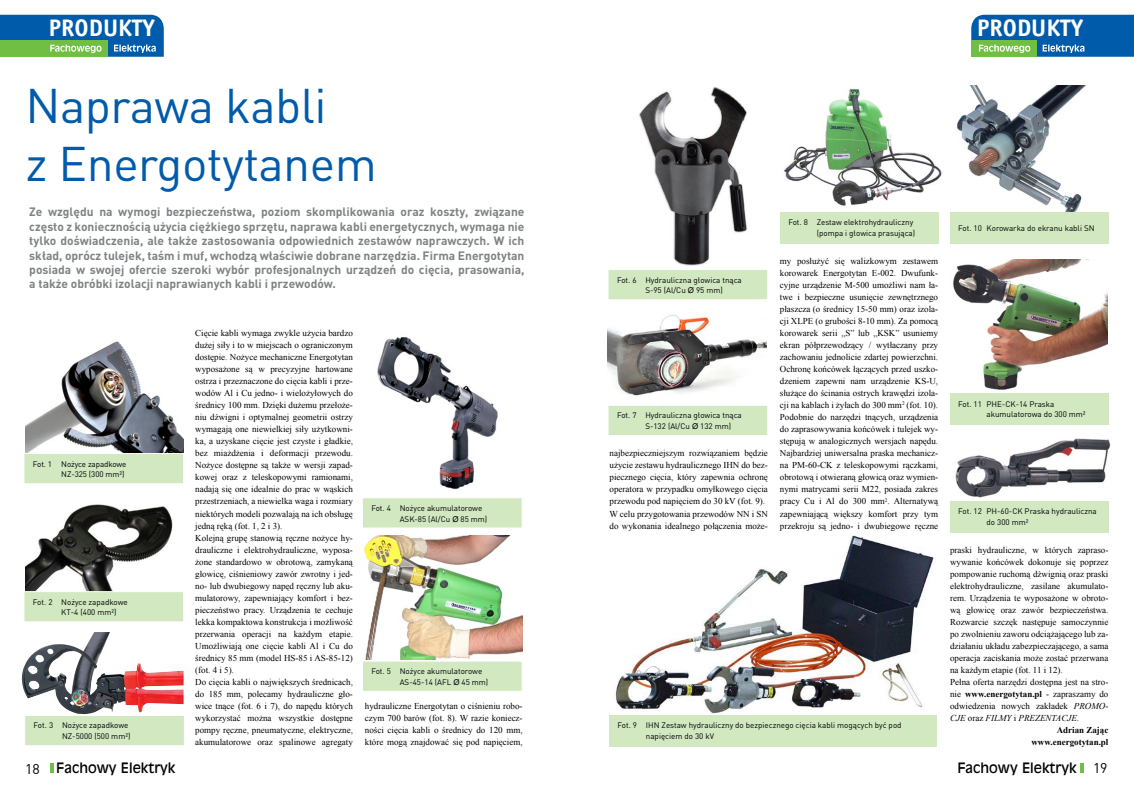
<style>
.page{position:relative;width:1134px;height:803px;background:#fff}
.page>*{position:absolute;margin:0;border:0;box-sizing:border-box;transform-origin:0 0}
.Tytuł_artykułu_FE{font:48px/57.6px "DIN Pl";letter-spacing:-.01em;color:#005baa}
.t1{font:700 24px "Officina San PL";color:#fff}
.t2{font:14px "Incised 901 EU Normal";color:#000}
.Lead_FE{font:700 12px/14.4px "DIN Pl";color:#7f8284;text-align:justify}
.Tekst_FE{font:9px/12px "Times New Roman";color:#000;text-align:justify}
.Tekst_FE-2{font:700 9px "Times New Roman";color:#000}
.Opis_rysunku_FE{font:8px/10.8px "DIN Pl";color:#000}
.s1{font-family:"Arial"}
.s2{font-weight:700}
.s3{font-style:italic}
.s4{font-family:"DIN Pl"}
</style>
<div class="page">
<hr style="left:50px;top:762px;width:4px;height:10px;background:#70be44">
<hr style="left:1080px;top:762px;width:4px;height:10px;background:#70be44">
<svg style="left:971px;top:15px;width:163px;height:42px;background:#1d71a0"></svg>
<svg style="left:0;top:15px;width:164px;height:42px;background:#287b95"></svg>
<img style="left:26px;top:341px;width:158px;height:111px">
<img style="left:25px;top:504px;width:148px;height:86px">
<img style="left:22px;top:632px;width:91px;height:82px">
<img style="left:377px;top:337px;width:121px;height:153px">
<img style="left:363px;top:535px;width:160px;height:124px">
<img style="left:639px;top:87px;width:108px;height:179px">
<img style="left:607px;top:315px;width:159px;height:81px">
<img style="left:784px;top:88px;width:158px;height:125px">
<img style="left:615px;top:535px;width:319px;height:179px">
<img style="left:957px;top:85px;width:130px;height:127px">
<img style="left:953px;top:259px;width:154px;height:131px">
<img style="left:955px;top:438px;width:156px;height:60px">
<svg style="left:24px;top:452px;width:160px;height:32px;background:#d2e7c4"></svg>
<svg style="left:363px;top:498px;width:159px;height:30px;background:#d2e8c2"></svg>
<div style="left:608px;top:270px;width:160px;height:30px;background:#d1e8c1"></div>
<div style="left:780px;top:212px;width:158px;height:31px;background:#d1e8c1"></div>
<div style="left:950px;top:212px;width:158px;height:31px;background:#d1e8c1"></div>
<div style="left:950px;top:393px;width:158px;height:31px;background:#d1e8c1"></div>
<div style="left:950px;top:500px;width:158px;height:32px;background:#d1e8c1"></div>
<div style="left:609px;top:714px;width:328px;height:32px;background:#d1e8c1"></div>
<div style="left:608px;top:406px;width:160px;height:29px;background:#d1e8c1"></div>
<svg style="left:363px;top:659px;width:159px;height:32px;background:#d4e9c5"></svg>
<svg style="left:24px;top:590px;width:160px;height:32px;background:#d3e8c5"></svg>
<div style="left:25px;top:716px;width:159px;height:30px;background:#d1e8c1"></div>
<h2 class="t1" style="left:49px;top:13px;width:108px">PRODUKTY</h2>
<h2 class="t1" style="left:977px;top:13px;width:108px">PRODUKTY</h2>
<p class="Tytuł_artykułu_FE" style="left:26px;top:76px;width:353px">Naprawa kabli<br>z Energotytanem</p>
<p class="Lead_FE" style="left:29px;top:204px;width:497px">Ze względu na wymogi bezpieczeństwa, poziom skomplikowania oraz koszty, związane często z koniecznością użycia ciężkiego sprzętu, naprawa kabli energetycznych, wymaga nie tylko doświadczenia, ale także zastosowania odpowiednich zestawów naprawczych. W ich skład, oprócz tulejek, taśm i muf, wchodzą właściwie dobrane narzędzia. Firma Energotytan posiada w swojej ofercie szeroki wybór profesjonalnych urządzeń do cięcia, prasowania, a także obróbki izolacji naprawianych kabli i przewodów.</p>
<p class="Tekst_FE" style="left:195px;top:327px;width:159px">Cięcie kabli wymaga zwykle użycia bardzo dużej siły i to w miejscach o ograniczonym dostępie. Nożyce mechaniczne Energotytan wyposażone są w precyzyjne hartowane ostrza i przeznaczone do cięcia kabli i prze&shy;wodów Al i Cu jedno- i wielożyłowych do średnicy 100 mm. Dzięki dużemu przełoże&shy;niu dźwigni i optymalnej geometrii ostrzy wymagają one niewielkiej siły użytkowni&shy;ka, a uzyskane cięcie jest czyste i gładkie, bez miażdżenia i deformacji przewodu.<br>Nożyce dostępne są także w wersji zapad&shy;kowej oraz z teleskopowymi ramionami, nadają się one idealnie do prac w wąskich przestrzeniach, a niewielka waga i rozmiary niektórych modeli pozwalają na ich obsługę jedną ręką (fot. 1, 2 i 3).</p>
<p class="Tekst_FE" style="left:195px;top:531px;width:159px">Kolejną grupę stanowią ręczne nożyce hy&shy;drauliczne i elektrohydrauliczne, wyposa&shy;żone standardowo w obrotową, zamykaną głowicę, ciśnieniowy zawór zwrotny i jed&shy;no- lub dwubiegowy napęd ręczny lub aku&shy;mulatorowy, zapewniający komfort i bez&shy;pieczeństwo pracy. Urządzenia te cechuje lekka kompaktowa konstrukcja i możliwość przerwania operacji na każdym etapie.<br>Umożliwiają one cięcie kabli Al i Cu do średnicy 85 mm (model HS-85 i AS-85-12) (fot. 4 i 5).</p>
<p class="Tekst_FE" style="left:195px;top:675px;width:159px">Do cięcia kabli o największych średnicach, do 185 mm, polecamy hydrauliczne gło&shy;wice tnące (fot. 6 i 7), do napędu których wykorzystać można wszystkie dostępne pompy ręczne, pneumatyczne, elektryczne, akumulatorowe oraz spalinowe agregaty</p>
<p class="Opis_rysunku_FE" style="left:33px;top:458px;width:95px;text-align:right">Fot. 1 Nożyce zapadkowe<br>NZ-325 (300 mm²)</p>
<p class="Opis_rysunku_FE" style="left:400px;top:502px;width:89px;text-indent:-28px">Fot. 4 Nożyce akumulatorowe<br>ASK-85 (Al/Cu <span class="s1">Ø</span> 85 mm)</p>
<p class="Opis_rysunku_FE" style="left:61px;top:596px;width:68px;text-indent:-28px">Fot. 2 Nożyce zapadkowe<br>KT-4 (400 mm²)</p>
<p class="Opis_rysunku_FE" style="left:400px;top:665px;width:90px;text-indent:-28px">Fot. 5 Nożyce akumulatorowe<br>AS-45-14 (AFL <span class="s1">Ø</span> 45 mm)</p>
<p class="Tekst_FE" style="left:365px;top:699px;width:159px">hydrauliczne Energotytan o ciśnieniu robo&shy;czym 700 barów (fot. 8). W razie koniecz&shy;ności cięcia kabli o średnicy do 120 mm, które mogą znajdować się pod napięciem,</p>
<p class="Opis_rysunku_FE" style="left:34px;top:719px;width:98px;text-align:right">Fot. 3 Nożyce zapadkowe<br>NZ-5000 (500 mm²)</p>
<p class="Opis_rysunku_FE" style="left:645px;top:274px;width:98px;text-indent:-28px">Fot. 6 Hydrauliczna głowica tnąca<br>S-95 (Al/Cu <span class="s1">Ø</span> 95 mm)</p>
<p class="Opis_rysunku_FE" style="left:645px;top:409px;width:98px;text-indent:-28px">Fot. 7 Hydrauliczna głowica tnąca<br>S-132 (Al/Cu <span class="s1">Ø</span> 132 mm)</p>
<p class="Tekst_FE" style="left:609px;top:447px;width:160px">najbezpieczniejszym rozwiązaniem będzie użycie zestawu hydraulicznego IHN do bez&shy;piecznego cięcia, który zapewnia ochronę operatora w przypadku omyłkowego cięcia przewodu pod napięciem do 30 kV (fot. 9).</p>
<p class="Tekst_FE" style="left:609px;top:507px;width:160px">W celu przygotowania przewodów NN i SN do wykonania idealnego połączenia może-</p>
<p class="Opis_rysunku_FE" style="left:788px;top:217px;width:128px;text-align:right">Fot. 8 Zestaw elektrohydrauliczny (pompa i głowica prasująca)</p>
<p class="Opis_rysunku_FE" style="left:958px;top:222px;width:138px">Fot. 10 Korowarka do ekranu kabli SN</p>
<p class="Tekst_FE" style="left:780px;top:255px;width:160px">my posłużyć się walizkowym zestawem korowarek Energotytan E-002. Dwufunk&shy;cyjne urządzenie M-500 umożliwi nam ła&shy;twe i bezpieczne usunięcie zewnętrznego płaszcza (o średnicy 15-50 mm) oraz izola&shy;cji XLPE (o grubości 8-10 mm). Za pomocą korowarek serii „S” lub „KSK” usuniemy ekran półprzewodzący / wytłaczany przy zachowaniu jednolicie zdartej powierzchni.<br>Ochronę końcówek łączących przed uszko&shy;dzeniem zapewni nam urządzenie KS-U, służące do ścinania ostrych krawędzi izola&shy;cji na kablach i żyłach do 300 mm<sup>2</sup> (fot. 10).</p>
<p class="Tekst_FE" style="left:780px;top:411px;width:160px">Podobnie do narzędzi tnących, urządzenia do zaprasowywania końcówek i tulejek wy&shy;stępują w analogicznych wersjach napędu.<br>Najbardziej uniwersalna praska mechanicz&shy;na PM-60-CK z teleskopowymi rączkami, obrotową i otwieraną głowicą oraz wymien&shy;nymi matrycami serii M22, posiada zakres pracy Cu i Al do 300 mm<sup>2</sup>. Alternatywą zapewniającą większy komfort przy tym przekroju są jedno- i dwubiegowe ręczne</p>
<p class="Opis_rysunku_FE" style="left:986px;top:398px;width:101px;text-indent:-28px">Fot. 11 PHE-CK-14 Praska akumulatorowa do 300 mm²</p>
<p class="Opis_rysunku_FE" style="left:986px;top:505px;width:112px;text-indent:-28px">Fot. 12 PH-60-CK Praska hydrauliczna do 300 mm²</p>
<p class="Opis_rysunku_FE" style="left:646px;top:719px;width:257px;text-indent:-28px">Fot. 9 IHN Zestaw hydrauliczny do bezpiecznego cięcia kabli mogących być pod napięciem do 30 kV</p>
<p class="Tekst_FE" style="left:950px;top:543px;width:160px">praski hydrauliczne, w których zapraso&shy;wywanie końcówek dokonuje się poprzez pompowanie ruchomą dźwignią oraz praski elektrohydrauliczne, zasilane akumulato&shy;rem. Urządzenia te wyposażone w obroto&shy;wą głowicę oraz zawór bezpieczeństwa.<br>Rozwarcie szczęk następuje samoczynnie po zwolnieniu zaworu odciążającego lub za&shy;działaniu układu zabezpieczającego, a sama operacja zaciskania może zostać przerwana na każdym etapie (fot. 11 i 12).</p>
<p class="Tekst_FE" style="left:950px;top:675px;width:160px">Pełna oferta narzędzi dostępna jest na stro&shy;nie <span class="s2">www.energotytan.pl</span> - zapraszamy do odwiedzenia nowych zakładek <span class="s3">PROMO-CJE</span> oraz <span class="s3">FILMY</span> i <span class="s3">PREZENTACJE</span>.</p>
<p class="Tekst_FE-2" style="left:1057px;top:723px;width:53px">Adrian Zając</p>
<p class="Tekst_FE-2" style="left:1031px;top:735px;width:78px">www.energotytan.pl</p>
<p class="t2" style="left:25px;top:758px;width:152px"><span class="s4">18</span> Fachowy Elektryk</p>
<p class="t2" style="left:957px;top:758px;width:152px">Fachowy Elektryk <span class="s4">19</span></p>
</div>
